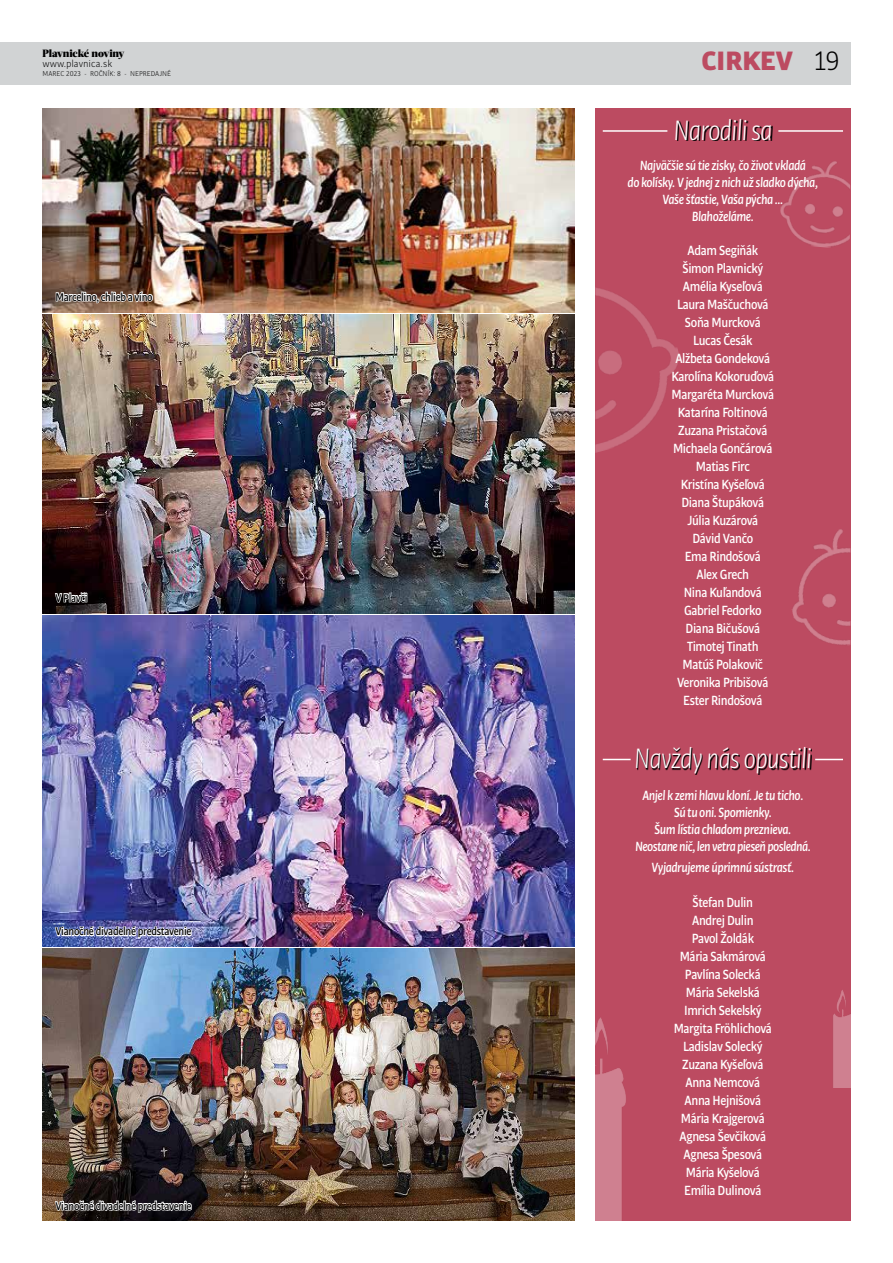
<style>
.page{position:relative;width:893px;height:1263px;background:#fff}
.page>*{position:absolute;margin:0;border:0;box-sizing:border-box;transform-origin:0 0}
.t1{font:italic 300 30px "Bulo";letter-spacing:-.03em;color:#fff;scale:.9 1}
.t2{font:900 28.5px "Bulo";color:#bc4b61}
.t3{font:500 14.25px/18px "Bulo";letter-spacing:-.03em;color:#fff;text-align:center;scale:.9 1}
.t4{font:italic 500 14.25px/17.1px "Bulo";letter-spacing:-.03em;color:#fff;text-align:center;scale:.9 1}
.t5{font:500 12px "Bulo";letter-spacing:-.03em;color:#000;scale:.9 1}
.t6{font:900 10.5px "Acta Headline W00";letter-spacing:-.01em;color:#000}
.t7{font:300 10.5px "Bulo";color:#000}
.t8{font:300 7.5px "Bulo";color:#000}
.s1{font-weight:300;color:#000}
</style>
<div class="page">
<div style="left:0;top:43px;width:850px;height:42px;background:#d1d3d4"></div>
<img style="left:43px;top:108px;width:531px;height:205px">
<img style="left:43px;top:315px;width:531px;height:299px">
<img style="left:43px;top:616px;width:531px;height:330px">
<img style="left:43px;top:949px;width:531px;height:271px">
<div style="left:595px;top:108px;width:255px;height:1112px;background:#bc4b61"></div>
<svg style="left:677px;top:120px;width:95px;height:21px"></svg>
<hr style="left:603px;top:130px;width:64px;height:2px;background:#fff">
<hr style="left:778px;top:130px;width:65px;height:2px;background:#fff">
<svg style="left:637px;top:748px;width:175px;height:27px"></svg>
<svg style="left:603px;top:759px;width:28px;height:1px"></svg>
<svg style="left:815px;top:759px;width:28px;height:1px"></svg>
<img style="left:595px;top:1017px;width:31px;height:203px">
<img style="left:833px;top:990px;width:17px;height:97px">
<img style="left:780px;top:161px;width:70px;height:87px">
<img style="left:792px;top:529px;width:58px;height:116px">
<img style="left:595px;top:287px;width:85px;height:166px">
<svg style="left:54px;top:1199px;width:139px;height:15px"></svg>
<svg style="left:54px;top:925px;width:139px;height:15px"></svg>
<svg style="left:54px;top:591px;width:35px;height:15px"></svg>
<svg style="left:55px;top:286px;width:99px;height:19px"></svg>
<p class="t6" style="left:43px;top:47px;width:84px">Plavnické noviny</p>
<p class="t7" style="left:43px;top:57px;width:71px">www.plavnica.sk</p>
<p class="t8" style="left:43px;top:69px;width:130px">MAREC 2023 - ROČNÍK: 8 - NEPREDAJNÉ</p>
<p class="t5" style="left:55px;top:289px;width:109px">Marcelino, chlieb a víno</p>
<p class="t5" style="left:55px;top:590px;width:37px">V Plavči</p>
<p class="t5" style="left:55px;top:924px;width:153px">Vianočné divadelné predstavenie</p>
<p class="t5" style="left:55px;top:1198px;width:153px">Vianočné divadelné predstavenie</p>
<h2 class="t2" style="left:702px;top:42px;width:140px">CIRKEV <span class="s1">19</span></h2>
<h1 class="t1" style="left:673px;top:112px;width:112px">Narodili sa</h1>
<p class="t4" style="left:627px;top:156px;width:213px">Najväčšie sú tie zisky, čo život vkladá<br>do kolísky. V jednej z nich už sladko dýcha,<br>Vaše šťastie, Vaša pýcha ...<br>Blahoželáme.</p>
<p class="t3" style="left:671px;top:241px;width:116px">Adam Segiňák<br>Šimon Plavnický<br>Amélia Kyseľová<br>Laura Maščuchová<br>Soňa Murcková<br>Lucas Česák<br>Alžbeta Gondeková<br>Karolína Kokoruďová<br>Margaréta Murcková<br>Katarína Foltinová<br>Zuzana Pristačová<br>Michaela Gončárová<br>Matias Firc<br>Kristína Kyšeľová<br>Diana Štupáková<br>Júlia Kuzárová<br>Dávid Vančo<br>Ema Rindošová<br>Alex Grech<br>Nina Kuľandová<br>Gabriel Fedorko<br>Diana Bičušová<br>Timotej Tinath<br>Matúš Polakovič<br>Veronika Pribišová<br>Ester Rindošová</p>
<h1 class="t1" style="left:634px;top:740px;width:199px">Navždy nás opustili</h1>
<p class="t4" style="left:635px;top:786px;width:197px">Anjel k zemi hlavu kloní. Je tu ticho.<br>Sú tu oni. Spomienky.<br>Šum lístia chladom preznieva.<br>Neostane nič, len vetra pieseň posledná.</p>
<p class="t4" style="left:652px;top:859px;width:160px">Vyjadrujeme úprimnú sústrasť.</p>
<p class="t3" style="left:674px;top:892px;width:111px">Štefan Dulin<br>Andrej Dulin<br>Pavol Žoldák<br>Mária Sakmárová<br>Pavlína Solecká<br>Mária Sekelská<br>Imrich Sekelský<br>Margita Fröhlichová<br>Ladislav Solecký<br>Zuzana Kyšeľová<br>Anna Nemcová<br>Anna Hejnišová<br>Mária Krajgerová<br>Agnesa Ševčiková<br>Agnesa Špesová<br>Mária Kyšelová<br>Emília Dulinová</p>
</div>
